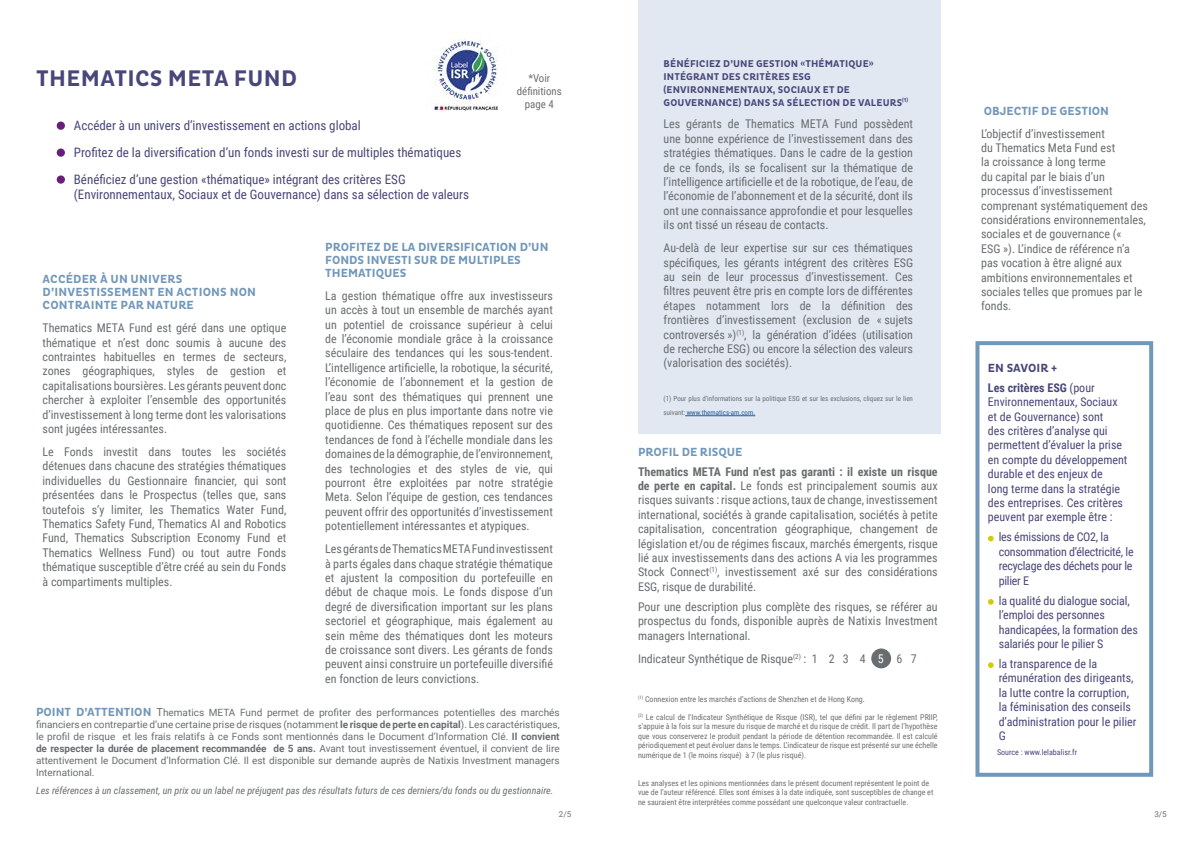
<style>
.page{position:relative;width:1191px;height:842px;background:#fff}
.page>*{position:absolute;margin:0;border:0;box-sizing:border-box;transform-origin:0 0}
.t1{font:700 23px "Pluto Cond";letter-spacing:.015em;color:#49477a}
.t2{font:13px/15.6px "Roboto Condensed";color:#49477a}
.t3{font:12px/14.4px "Roboto Condensed";color:#696d6f;text-align:justify}
.t4{font:12px/14.4px "Roboto Condensed";color:#49477a}
.t5{font:700 12px/13px "Pluto Cond";color:#7197ba}
.t6{font:12px/14.4px "Roboto Condensed";letter-spacing:-.02em;color:#49477a}
.t7{font:700 12px "Pluto Cond";color:#49477a}
.t8{font:10.9px "Roboto Condensed";color:#706f6f}
.t9{font:10px/12px "Roboto";color:#696d6f;text-align:justify}
.t10{font:700 10px/13px "Pluto Cond";letter-spacing:.015em;color:#49477a}
.t11{font:italic 10px "Roboto Condensed";color:#696d6f}
.t12{font:8px/9.6px "Roboto Condensed";color:#706f6f;text-align:justify}
.t13{font:8px "Roboto Condensed";color:#49477a}
.t14{font:8px "Roboto";color:#696c6f}
.t15{font:7px/14.4px "Roboto Condensed";color:#696d6f}
.s1{font-family:"Pluto Cond";font-weight:700;font-size:12px;color:#7197ba}
.s2{font-size:11px}
.s3{font-weight:700}
.s4{color:#275b9b}
.s5{color:#fff}
</style>
<div class="page">
<div style="left:638px;top:0;width:302px;height:434px;background:#e1e8f2"></div>
<hr style="left:685px;top:416px;width:70px;height:1px;background:#275b9b">
<div style="left:57px;top:122px;width:8px;height:8px;background:#681f79;border-radius:50%"></div>
<div style="left:57px;top:148px;width:8px;height:9px;background:#681f79;border-radius:50%"></div>
<div style="left:57px;top:175px;width:8px;height:9px;background:#681f79;border-radius:50%"></div>
<div style="left:871px;top:648px;width:20px;height:20px;background:#696d6f;border-radius:50%"></div>
<svg style="left:988px;top:536px;width:5px;height:5px"></svg>
<svg style="left:988px;top:599px;width:5px;height:6px"></svg>
<svg style="left:988px;top:662px;width:5px;height:6px"></svg>
<div style="left:975px;top:341px;width:178px;height:436px;border:4px solid #7197ba"></div>
<img style="left:426px;top:39px;width:72px;height:72px">
<p class="t1" style="left:36px;top:65px;width:262px">THEMATICS META FUND</p>
<p class="t2" style="left:74px;top:117px;width:288px">Accéder à un univers d’investissement en actions global</p>
<p class="t2" style="left:74px;top:144px;width:389px">Profitez de la diversification d’un fonds investi sur de multiples thématiques</p>
<p class="t2" style="left:74px;top:171px;width:397px">Bénéficiez d’une gestion «thématique» intégrant des critères ESG (Environnementaux, Sociaux et de Gouvernance) dans sa sélection de valeurs</p>
<p class="t8" style="left:528px;top:70px;width:23px">*Voir</p>
<p class="t8" style="left:517px;top:83px;width:47px">définitions</p>
<p class="t8" style="left:525px;top:96px;width:30px">page 4</p>
<p class="t5" style="left:43px;top:273px;width:215px">ACCÉDER À UN UNIVERS<br>D’INVESTISSEMENT EN ACTIONS NON<br>CONTRAINTE PAR NATURE</p>
<p class="t3" style="left:43px;top:320px;width:245px">Thematics META Fund est géré dans une optique thématique et n’est donc soumis à aucune des contraintes habituelles en termes de secteurs, zones géographiques, styles de gestion et capitalisations boursières. Les gérants peuvent donc chercher à exploiter l’ensemble des opportunités d’investissement à long terme dont les valorisations sont jugées intéressantes.</p>
<p class="t3" style="left:43px;top:444px;width:245px">Le Fonds investit dans toutes les sociétés détenues dans chacune des stratégies thématiques individuelles du Gestionnaire financier, qui sont présentées dans le Prospectus (telles que, sans toutefois s’y limiter, les Thematics Water Fund, Thematics Safety Fund, Thematics AI and Robotics Fund, Thematics Subscription Economy Fund et Thematics Wellness Fund) ou tout autre Fonds thématique susceptible d’être créé au sein du Fonds à compartiments multiples.</p>
<p class="t5" style="left:325px;top:241px;width:225px">PROFITEZ DE LA DIVERSIFICATION D’UN<br>FONDS INVESTI SUR DE MULTIPLES<br>THEMATIQUES</p>
<p class="t3" style="left:325px;top:288px;width:229px">La gestion thématique offre aux investisseurs un accès à tout un ensemble de marchés ayant un potentiel de croissance supérieur à celui de l’économie mondiale grâce à la croissance séculaire des tendances qui les sous-tendent.<br>L’intelligence artificielle, la robotique, la sécurité, l’économie de l’abonnement et la gestion de l’eau sont des thématiques qui prennent une place de plus en plus importante dans notre vie quotidienne. Ces thématiques reposent sur des tendances de fond à l’échelle mondiale dans les domaines de la démographie, de l’environnement, des technologies et des styles de vie, qui pourront être exploitées par notre stratégie Meta. Selon l’équipe de gestion, ces tendances peuvent offrir des opportunités d’investissement potentiellement intéressantes et atypiques.</p>
<p class="t3" style="left:325px;top:541px;width:229px">Les gérants de Thematics META Fund investissent à parts égales dans chaque stratégie thématique et ajustent la composition du portefeuille en début de chaque mois. Le fonds dispose d’un degré de diversification important sur les plans sectoriel et géographique, mais également au sein même des thématiques dont les moteurs de croissance sont divers. Les gérants de fonds peuvent ainsi construire un portefeuille diversifié en fonction de leurs convictions.</p>
<p class="t9" style="left:36px;top:706px;width:525px"><span class="s1">POINT D’ATTENTION</span> <span class="s2">T</span>hematics META Fund permet de profiter des performances potentielles des marchés financiers en contrepartie d’une certaine prise de risques (notamment <span class="s3">le risque de perte en capital</span>). Les caractéristiques, le profil de risque et les frais relatifs à ce Fonds sont mentionnés dans le Document d’Information Clé. <span class="s3">Il convient de respecter la durée de placement recommandée de 5 ans.</span> Avant tout investissement éventuel, il convient de lire attentivement le Document d’Information Clé. Il est disponible sur demande auprès de Natixis Investment managers International.</p>
<p class="t11" style="left:36px;top:783px;width:519px">Les références à un classement, un prix ou un label ne préjugent pas des résultats futurs de ces derniers/du fonds ou du gestionnaire.</p>
<p class="t10" style="left:663px;top:57px;width:246px">BÉNÉFICIEZ D’UNE GESTION «THÉMATIQUE» INTÉGRANT DES CRITÈRES ESG (ENVIRONNEMENTAUX, SOCIAUX ET DE GOUVERNANCE) DANS SA SÉLECTION DE VALEURS<sup>(1)</sup></p>
<p class="t3" style="left:663px;top:117px;width:251px">Les gérants de Thematics META Fund possèdent une bonne expérience de l’investissement dans des stratégies thématiques. Dans le cadre de la gestion de ce fonds, ils se focalisent sur la thématique de l’intelligence artificielle et de la robotique, de l’eau, de l’économie de l’abonnement et de la sécurité, dont ils ont une connaissance approfondie et pour lesquelles ils ont tissé un réseau de contacts.</p>
<p class="t3" style="left:663px;top:240px;width:251px">Au-delà de leur expertise sur sur ces thématiques spécifiques, les gérants intégrent des critères ESG au sein de leur processus d’investissement. Ces filtres peuvent être pris en compte lors de différentes étapes notamment lors de la définition des frontières d’investissement (exclusion de « sujets controversés »)<sup>(1)</sup>, la génération d’idées (utilisation de recherche ESG) ou encore la sélection des valeurs (valorisation des sociétés).</p>
<p class="t15" style="left:663px;top:391px;width:251px">(1) Pour plus d’informations sur la politique ESG et sur les exclusions, cliquez sur le lien suivant: <span class="s4">www.thematics-am.com.</span></p>
<p class="t5" style="left:638px;top:445px;width:106px">PROFIL DE RISQUE</p>
<p class="t3" style="left:638px;top:464px;width:301px"><span class="s3">Thematics META Fund n’est pas garanti : il existe un risque de perte en capital.</span> Le fonds est principalement soumis aux risques suivants : risque actions, taux de change, investissement international, sociétés à grande capitalisation, sociétés à petite capitalisation, concentration géographique, changement de législation et/ou de régimes fiscaux, marchés émergents, risque lié aux investissements dans des actions A via les programmes Stock Connect<sup>(1)</sup>, investissement axé sur des considérations ESG, risque de durabilité.</p>
<p class="t3" style="left:638px;top:599px;width:301px">Pour une description plus complète des risques, se référer au prospectus du fonds, disponible auprès de Natixis Investment managers International.</p>
<p class="t3" style="left:638px;top:651px;width:280px">Indicateur Synthétique de Risque<sup>(2)</sup> : 1 2 3 4 <span class="s5">5</span> 6 7</p>
<p class="t12" style="left:638px;top:693px;width:228px"><sup>(1)</sup> Connexion entre les marchés d’actions de Shenzhen et de Hong Kong.</p>
<p class="t12" style="left:638px;top:712px;width:301px"><sup>(2)</sup> Le calcul de l’Indicateur Synthétique de Risque (ISR), tel que défini par le règlement PRIIP, s’appuie à la fois sur la mesure du risque de marché et du risque de crédit. Il part de l’hypothèse que vous conserverez le produit pendant la période de détention recommandée. Il est calculé périodiquement et peut évoluer dans le temps. L’indicateur de risque est présenté sur une échelle numérique de 1 (le moins risqué) à 7 (le plus risqué).</p>
<p class="t12" style="left:638px;top:778px;width:297px;text-align:left">Les analyses et les opinions mentionnées dans le présent document représentent le point de vue de l’auteur référencé. Elles sont émises à la date indiquée, sont susceptibles de change et ne sauraient être interprétées comme possédant une quelconque valeur contractuelle.</p>
<p class="t5" style="left:983px;top:104px;width:127px">OBJECTIF DE GESTION</p>
<p class="t3" style="left:981px;top:126px;width:168px;text-align:left">L’objectif d’investissement<br>du Thematics Meta Fund est<br>la croissance à long terme<br>du capital par le biais d’un processus d’investissement comprenant systématiquement des considérations environnementales, sociales et de gouvernance («<br>ESG »). L’indice de référence n’a pas vocation à être aligné aux ambitions environnementales et sociales telles que promues par le fonds.</p>
<p class="t7" style="left:988px;top:361px;width:71px">EN SAVOIR +</p>
<p class="t4" style="left:988px;top:380px;width:141px"><span class="s3">Les critères ESG</span> (pour<br>Environnementaux, Sociaux et de Gouvernance) sont<br>des critères d’analyse qui permettent d’évaluer la prise en compte du développement durable et des enjeux de<br>long terme dans la stratégie des entreprises. Ces critères peuvent par exemple être :</p>
<p class="t6" style="left:998px;top:529px;width:136px">les émissions de CO2, la consommation d’électricité, le recyclage des déchets pour le pilier E</p>
<p class="t4" style="left:998px;top:593px;width:141px">la qualité du dialogue social, l’emploi des personnes handicapées, la formation des salariés pour le pilier S</p>
<p class="t4" style="left:998px;top:656px;width:139px">la transparence de la rémunération des dirigeants, la lutte contre la corruption, la féminisation des conseils d’administration pour le pilier<br>G</p>
<p class="t13" style="left:997px;top:747px;width:81px">Source : www.lelabalisr.fr</p>
<p class="t14" style="left:559px;top:808px;width:14px">2/5</p>
<p class="t14" style="left:1154px;top:808px;width:14px">3/5</p>
</div>
